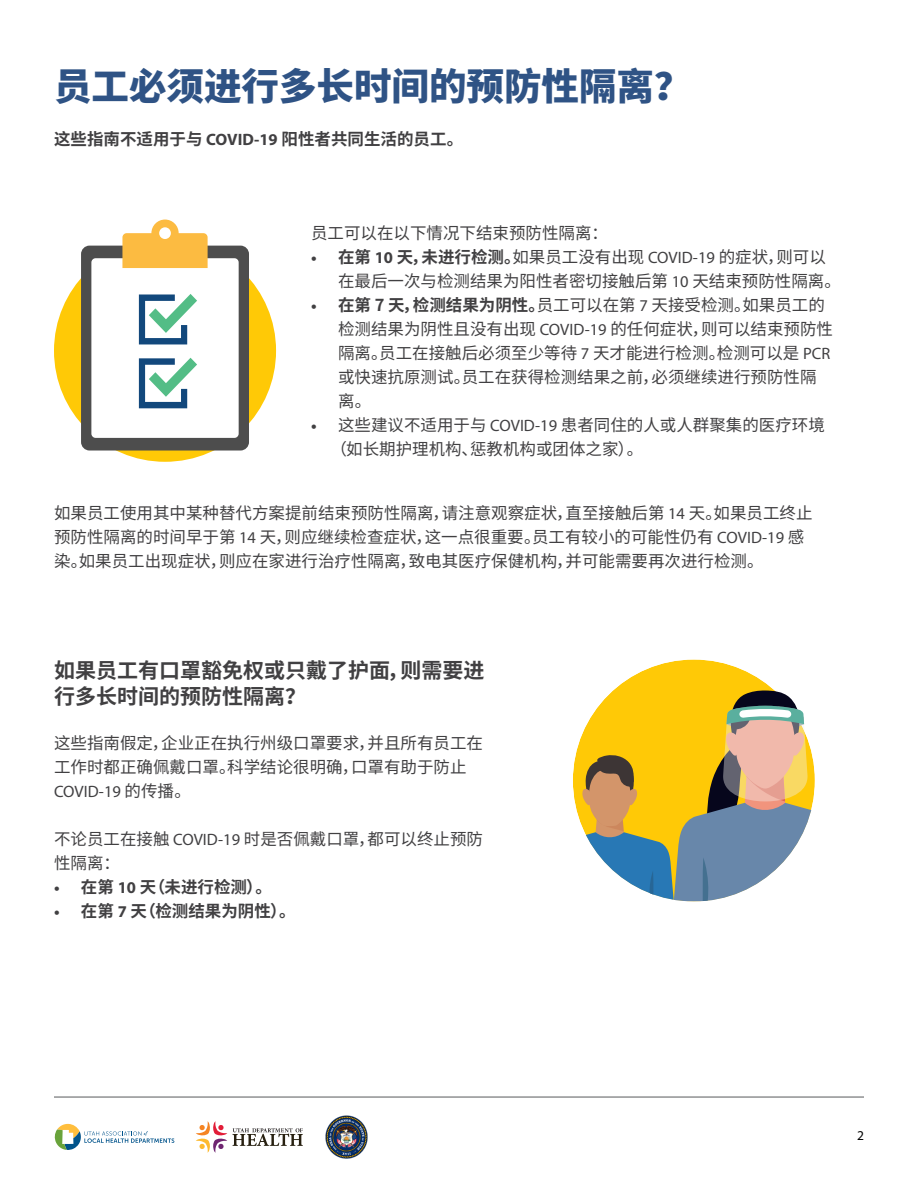
<style>
.page{position:relative;width:918px;height:1188px;background:#fff}
.page>*{position:absolute;margin:0;border:0;box-sizing:border-box;transform-origin:0 0}
.t1{font:900 37.5px "Noto Sans CJ Ksc";color:#2f5385}
.t2{font:700 21px/25.7px "Noto Sans CJ Ksc";color:#414042}
.t3{font:16.5px/24px "Noto Sans CJ Ksc";color:#414042}
.t4{font:700 16.5px "Noto Sans CJ Ksc";color:#414042}
.t5{font:16.5px "Myriad Pro";color:#414042}
.t6{font:13.5px "Myriad Pro";color:#000}
.s1{font-family:"Myriad Pro"}
.s2{font-family:"Myriad Pro";font-weight:700}
.s3{font-weight:700}
.s4{font-family:"Noto Sans CJ Ksc"}
</style>
<div class="page">
<img style="left:325px;top:1115px;width:43px;height:44px">
<svg style="left:54px;top:1124px;width:120px;height:26px"></svg>
<svg style="left:196px;top:1121px;width:107px;height:32px"></svg>
<hr style="left:54px;top:1097px;width:810px;height:1px;background:#58595b">
<div style="left:54px;top:240px;width:222px;height:222px;background:#ffc906;border-radius:50%"></div>
<div style="left:81px;top:246px;width:168px;height:205px;background:#4d4d4d;border-radius:8px"></div>
<div style="left:91px;top:258px;width:148px;height:180px;background:#fff;border-radius:4px"></div>
<svg style="left:122px;top:220px;width:86px;height:48px"></svg>
<svg style="left:139px;top:294px;width:58px;height:50px"></svg>
<svg style="left:139px;top:358px;width:58px;height:50px"></svg>
<div style="left:573px;top:660px;width:242px;height:241px;background:#ffc906;border-radius:50%"></div>
<svg style="left:573px;top:690px;width:242px;height:211px"></svg>
<h1 class="t1" style="left:54px;top:65px;width:639px">员工必须进行多长时间的预防性隔离？</h1>
<p class="t4" style="left:54px;top:129px;width:411px">这些指南不适用于与 <span class="s1">COVID-19</span> 阳性者共同生活的员工。</p>
<p class="t3" style="left:311px;top:221px;width:298px">员工可以在以下情况下结束预防性隔离：</p>
<p class="t3" style="left:338px;top:245px;width:505px;text-indent:-27px"><span class="s2">•</span> <span class="s3">在第</span> <span class="s2">10</span> <span class="s3">天，未进行检测。</span>如果员工没有出现 <span class="s1">COVID-19</span> 的症状，则可以在最后一次与检测结果为阳性者密切接触后第 <span class="s1">10</span> 天结束预防性隔离。</p>
<p class="t3" style="left:338px;top:293px;width:497px;text-indent:-27px"><span class="s2">•</span> <span class="s3">在第 7 天，检测结果为阴性。</span>员工可以在第 <span class="s1">7</span> 天接受检测。如果员工的检测结果为阴性且没有出现 <span class="s1">COVID-19</span> 的任何症状，则可以结束预防性隔离。员工在接触后必须至少等待 <span class="s1">7</span> 天才能进行检测。检测可以是 <span class="s1">PCR</span>或快速抗原测试。员工在获得检测结果之前，必须继续进行预防性隔离。</p>
<p class="t3" style="left:330px;top:413px;width:496px;text-indent:-19px"><span class="s2">•</span> 这些建议不适用于与 <span class="s1">COVID-19</span> 患者同住的人或人群聚集的医疗环境（如长期护理机构、惩教机构或团体之家）。</p>
<p class="t3" style="left:54px;top:501px;width:760px">如果员工使用其中某种替代方案提前结束预防性隔离，请注意观察症状，直至接触后第 <span class="s1">14</span> 天。如果员工终止预防性隔离的时间早于第 <span class="s1">14</span> 天，则应继续检查症状，这一点很重要。员工有较小的可能性仍有 <span class="s1">COVID-19</span> 感染。如果员工出现症状，则应在家进行治疗性隔离，致电其医疗保健机构，并可能需要再次进行检测。</p>
<p class="t2" style="left:54px;top:658px;width:432px">如果员工有口罩豁免权或只戴了护面，则需要进行多长时间的预防性隔离？</p>
<p class="t3" style="left:54px;top:731px;width:430px">这些指南假定，企业正在执行州级口罩要求，并且所有员工在工作时都正确佩戴口罩。科学结论很明确，口罩有助于防止</p>
<p class="t5" style="left:54px;top:781px;width:138px">COVID-19 <span class="s4">的传播。</span></p>
<p class="t3" style="left:54px;top:827px;width:431px">不论员工在接触 <span class="s1">COVID-19</span> 时是否佩戴口罩，都可以终止预防性隔离：</p>
<p class="t4" style="left:54px;top:878px;width:219px"><span class="s1">•</span> 在第 <span class="s1">10</span> 天（未进行检测）。</p>
<p class="t4" style="left:54px;top:902px;width:243px"><span class="s1">•</span> 在第 <span class="s1">7</span> 天（检测结果为阴性）。</p>
<p class="t6" style="left:857px;top:1127px;width:8px">2</p>
</div>
